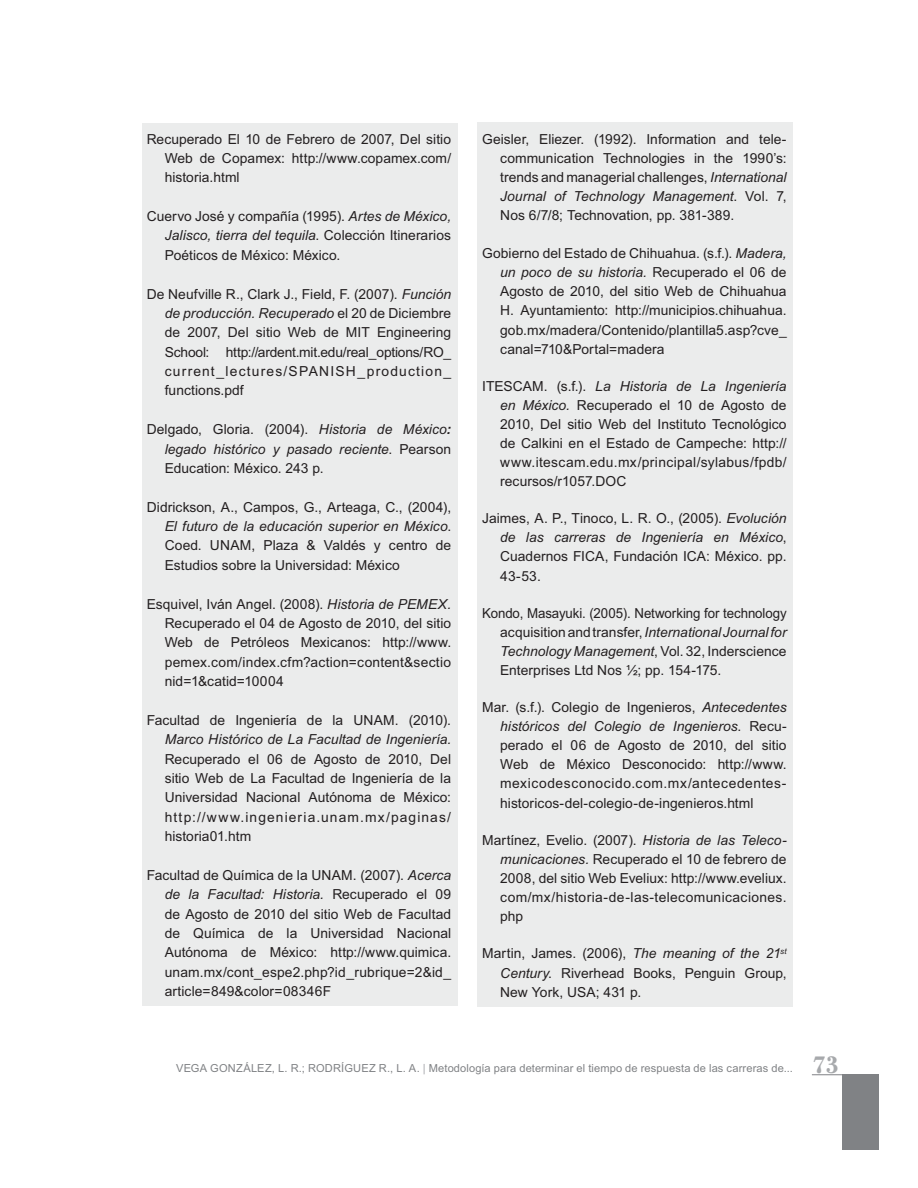
<style>
.page{position:relative;width:918px;height:1188px;background:#fff}
.page>*{position:absolute;margin:0;border:0;box-sizing:border-box;transform-origin:0 0}
.t1{font:700 24.9px "Bodoni";color:#a7a9ac;scale:.9 1}
.t2{font:13.8px/19.4px "Arial";letter-spacing:.005em;color:#231f20;text-align:justify}
.t3{font:13.8px/19px "Arial";letter-spacing:.005em;color:#231f20;text-align:justify;scale:.96 1}
.t4{font:italic 13.8px "Arial";color:#231f20}
.t5{font:11.1px "Arial";letter-spacing:.01em;color:#808285}
.s1{font-style:italic}
.s2{font-weight:700;font-style:italic}
.s3{color:#a7a9ac}
</style>
<div class="page">
<div style="left:842px;top:1075px;width:37px;height:75px;background:#808285"></div>
<hr style="left:812px;top:1075px;width:62px;height:1px;background:#808285">
<div style="left:143px;top:123px;width:315px;height:883px;background:#ebecec"></div>
<div style="left:477px;top:123px;width:315px;height:884px;background:#ebecec"></div>
<p class="t2" style="left:165px;top:130px;width:288px;text-indent:-18px">Recuperado El 10 de Febrero de 2007, Del sitio Web de Copamex: http://www.copamex.com/ historia.html</p>
<p class="t2" style="left:165px;top:208px;width:288px;text-indent:-18px">Cuervo José y compañía (1995). <span class="s1">Artes de México, Jalisco, tierra del tequila</span>. Colección Itinerarios Poéticos de México: México.</p>
<p class="t2" style="left:165px;top:285px;width:288px;text-indent:-18px">De Neufville R., Clark J., Field, F. (2007). <span class="s1">Función de producción. Recuperado</span> el 20 de Diciembre de 2007, Del sitio Web de MIT Engineering School: http://ardent.mit.edu/real_options/RO_ current_lectures/SPANISH_production_ functions.pdf</p>
<p class="t2" style="left:165px;top:421px;width:288px;text-indent:-18px">Delgado, Gloria. (2004). <span class="s1">Historia de México</span><span class="s2">: </span><span class="s1">legado histórico y pasado reciente</span>. Pearson Education: México. 243 p.</p>
<p class="t2" style="left:165px;top:499px;width:288px;text-indent:-18px">Didrickson, A., Campos, G., Arteaga, C., (2004), <span class="s1">El futuro de la educación superior en México</span>.<br>Coed. UNAM, Plaza &amp; Valdés y centro de Estudios sobre la Universidad: México</p>
<p class="t2" style="left:165px;top:595px;width:288px;text-indent:-18px">Esquivel, Iván Angel. (2008). <span class="s1">Historia de PEMEX.<br></span>Recuperado el 04 de Agosto de 2010, del sitio Web de Petróleos Mexicanos: http://www. pemex.com/index.cfm?action=content&amp;sectio nid=1&amp;catid=10004</p>
<p class="t2" style="left:147px;top:712px;width:306px">Facultad de Ingeniería de la UNAM. (2010).</p>
<p class="t4" style="left:165px;top:734px;width:288px">Marco Histórico de La Facultad de Ingeniería.</p>
<p class="t2" style="left:165px;top:750px;width:288px">Recuperado el 06 de Agosto de 2010, Del sitio Web de La Facultad de Ingeniería de la Universidad Nacional Autónoma de México: http://www.ingenieria.unam.mx/paginas/ historia01.htm</p>
<p class="t2" style="left:165px;top:867px;width:288px;text-indent:-18px">Facultad de Química de la UNAM. (2007). <span class="s1">Acerca de la Facultad: Historia.</span> Recuperado el 09 de Agosto de 2010 del sitio Web de Facultad de Química de la Universidad Nacional Autónoma de México: http://www.quimica. unam.mx/cont_espe2.php?id_rubrique=2&amp;id_ article=849&amp;color=08346F</p>
<p class="t2" style="left:500px;top:131px;width:288px;text-indent:-18px">Geisler, Eliezer. (1992). Information and tele&shy;communication Technologies in the 1990’s: trends and managerial challenges, <span class="s1">International Journal of Technology Management</span>. Vol. 7, Nos 6/7/8; Technovation, pp. 381-389.</p>
<p class="t2" style="left:500px;top:245px;width:288px;text-indent:-18px">Gobierno del Estado de Chihuahua. (s.f.). <span class="s1">Madera, un poco de su historia.</span> Recuperado el 06 de Agosto de 2010, del sitio Web de Chihuahua H. Ayuntamiento: http://municipios.chihuahua. gob.mx/madera/Contenido/plantilla5.asp?cve_ canal=710&amp;Portal=madera</p>
<p class="t2" style="left:500px;top:378px;width:288px;text-indent:-18px">ITESCAM. (s.f.). <span class="s1">La Historia de La Ingeniería en México.</span> Recuperado el 10 de Agosto de 2010, Del sitio Web del Instituto Tecnológico de Calkini en el Estado de Campeche: http:// www.itescam.edu.mx/principal/sylabus/fpdb/ recursos/r1057.DOC</p>
<p class="t2" style="left:500px;top:510px;width:288px;text-indent:-18px">Jaimes, A. P., Tinoco, L. R. O., (2005). <span class="s1">Evolución de las carreras de Ingeniería en México</span>, Cuadernos FICA, Fundación ICA: México. pp.<br>43-53.</p>
<p class="t3" style="left:500px;top:605px;width:300px;text-indent:-18px">Kondo, Masayuki. (2005). Networking for technology acquisition and transfer, <span class="s1">International Journal for Technology Management</span>, Vol. 32, Inderscience Enterprises Ltd Nos ½; pp. 154-175.</p>
<p class="t2" style="left:500px;top:699px;width:288px;text-indent:-18px">Mar. (s.f.). Colegio de Ingenieros, <span class="s1">Antecedentes históricos del Colegio de Ingenieros</span>. Recu&shy;perado el 06 de Agosto de 2010, del sitio Web de México Desconocido: http://www. mexicodesconocido.com.mx/antecedentes&shy;historicos-del-colegio-de-ingenieros.html</p>
<p class="t2" style="left:500px;top:832px;width:288px;text-indent:-18px">Martínez, Evelio. (2007). <span class="s1">Historia de las Tele co - municaciones.</span> Recuperado el 10 de febrero de 2008, del sitio Web Eveliux: http://www.eveliux. com/mx/historia-de-las-telecomunicaciones. php</p>
<p class="t2" style="left:500px;top:945px;width:288px;text-indent:-18px">Martin, James. (2006), <span class="s1">The meaning of the 21</span><sup>st </sup><span class="s1">Century</span>. Riverhead Books, Penguin Group, New York, USA; 431 p.</p>
<p class="t5" style="left:176px;top:1064px;width:618px">VEGA GONZÁLEZ, L. R.; RODRÍGUEZ R., L. A. <span class="s3">|</span> Metodología para determinar el tiempo de respuesta de las carreras de...</p>
<h1 class="t1" style="left:812px;top:1056px;width:32px">73</h1>
</div>
